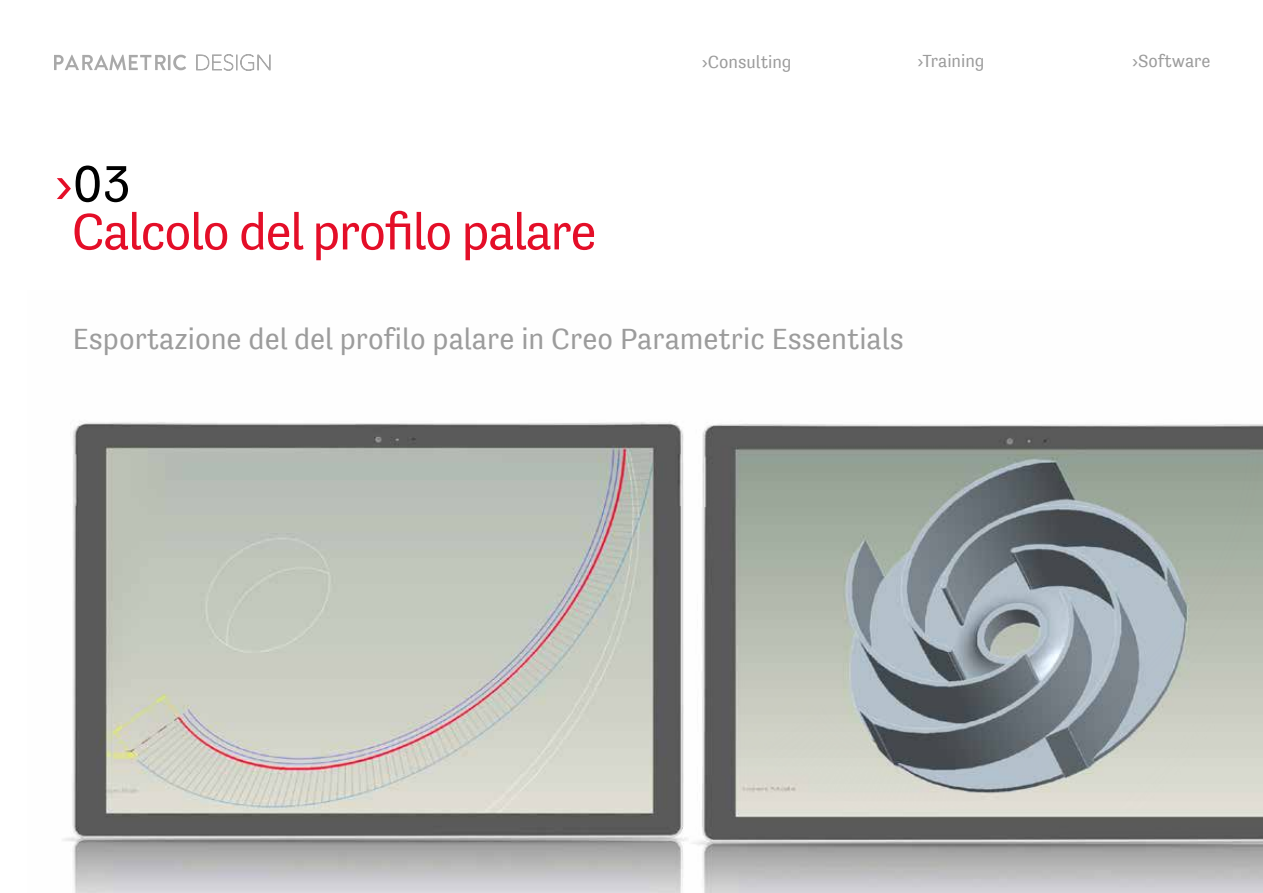
<style>
.page{position:relative;width:1263px;height:893px;background:#fff}
.page>*{position:absolute;margin:0;border:0;box-sizing:border-box;transform-origin:0 0}
.t1{font:52.5px/47.8px "Tenso W00";letter-spacing:-.03em;color:#e40e28}
.t2{font:30px "Tenso W00";color:#9c9c9c}
.t3{font:18px "Tenso W00";color:#9c9c9c}
.s1{color:#000}
</style>
<div class="page">
<svg style="left:54px;top:55px;width:132px;height:15px"></svg>
<svg style="left:196px;top:54px;width:74px;height:17px"></svg>
<img style="left:63px;top:421px;width:624px;height:472px">
<img style="left:692px;top:423px;width:571px;height:470px">
<h1 class="t1" style="left:72px;top:160px;width:526px;text-indent:-18px">›<span class="s1">03<br></span>Calcolo del profilo palare</h1>
<p class="t3" style="left:701px;top:52px;width:92px">›Consulting</p>
<p class="t3" style="left:917px;top:51px;width:69px">›Training</p>
<p class="t3" style="left:1132px;top:51px;width:80px">›Software</p>
<p class="t2" style="left:73px;top:322px;width:832px">Esportazione del del profilo palare in Creo Parametric Essentials</p>
</div>
